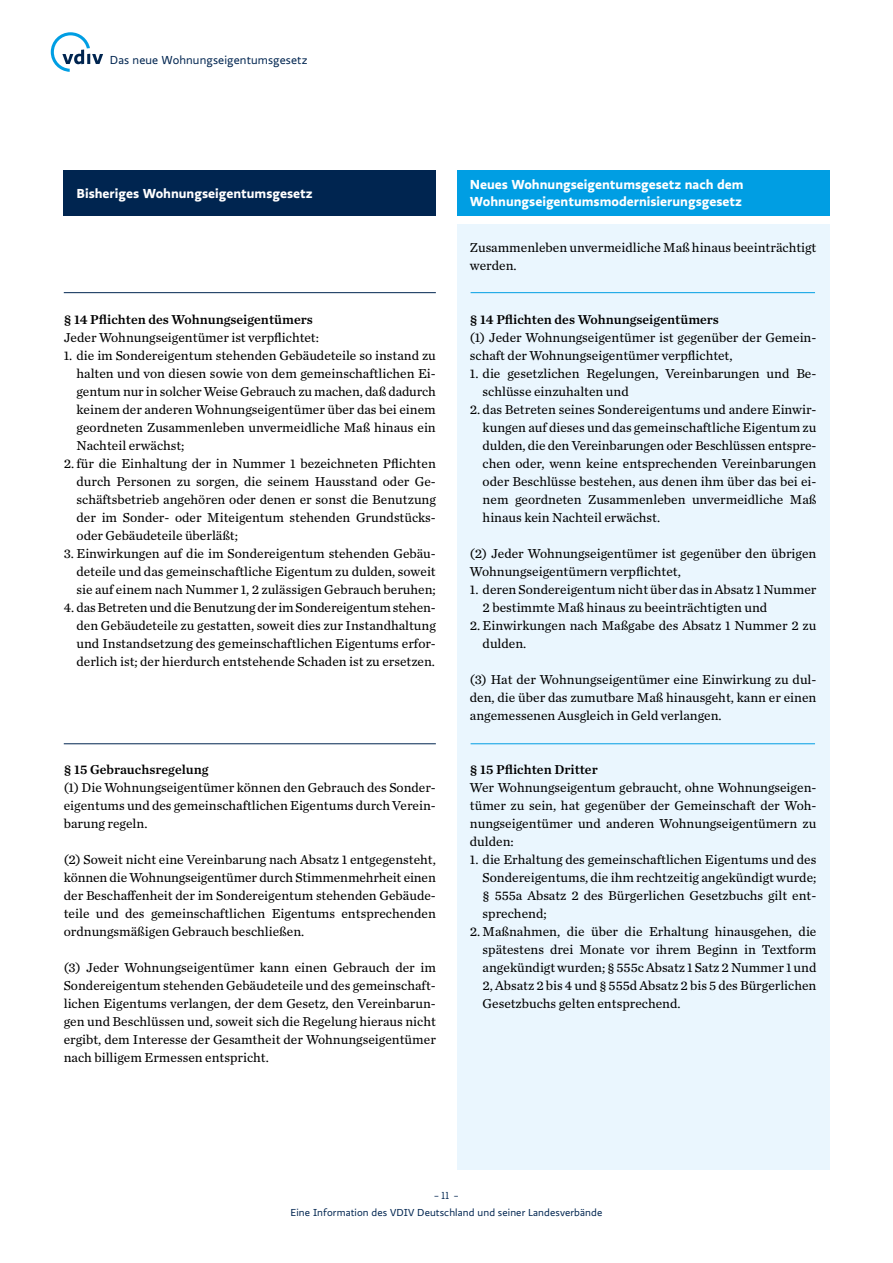
<style>
.page{position:relative;width:893px;height:1263px;background:#fff}
.page>*{position:absolute;margin:0;border:0;box-sizing:border-box;transform-origin:0 0}
.t1{font:13.5px/18px "Chronicle Text G2";color:#000;text-align:justify}
.t2{font:13.5px "Chronicle Text G2 Semi";color:#000}
.t3{font:700 13.5px/16.2px "Ratio";color:#fff}
.t4{font:12px "Ratio";letter-spacing:.01em;color:#002550}
.t5{font:10.5px "Ratio";letter-spacing:.01em;color:#002550}
.t6{font:10.5px "Ratio Display";color:#002550}
</style>
<div class="page">
<div style="left:64px;top:170px;width:372px;height:45px;background:#002550"></div>
<div style="left:457px;top:170px;width:372px;height:45px;background:#009ee3"></div>
<div style="left:457px;top:225px;width:372px;height:945px;background:#eaf6fe"></div>
<hr style="left:471px;top:292px;width:344px;height:1px;background:#009ee3">
<hr style="left:64px;top:292px;width:372px;height:1px;background:#002550">
<hr style="left:471px;top:743px;width:344px;height:1px;background:#009ee3">
<hr style="left:64px;top:743px;width:372px;height:1px;background:#002550">
<svg style="left:51px;top:32px;width:52px;height:40px"></svg>
<p class="t4" style="left:110px;top:53px;width:199px">Das neue Wohnungseigentumsgesetz</p>
<p class="t3" style="left:77px;top:185px;width:238px">Bisheriges Wohnungseigentumsgesetz</p>
<p class="t3" style="left:470px;top:177px;width:275px">Neues Wohnungseigentumsgesetz nach dem<br>Wohnungseigentumsmodernisierungsgesetz</p>
<p class="t1" style="left:470px;top:238px;width:348px">Zusammenleben unvermeidliche Maß hinaus beeinträchtigt werden.</p>
<p class="t2" style="left:64px;top:309px;width:251px">§ 14 Pflichten des Wohnungseigentümers</p>
<p class="t1" style="left:64px;top:328px;width:257px">Jeder Wohnungseigentümer ist verpflichtet:</p>
<p class="t1" style="left:77px;top:346px;width:361px;text-indent:-13px">1. die im Sondereigentum stehenden Gebäudeteile so instand zu halten und von diesen sowie von dem gemeinschaftlichen Ei&shy;gentum nur in solcher Weise Gebrauch zu machen, daß dadurch keinem der anderen Wohnungseigentümer über das bei einem geordneten Zusammenleben unvermeidliche Maß hinaus ein Nachteil erwächst;</p>
<p class="t1" style="left:77px;top:454px;width:361px;text-indent:-13px">2. für die Einhaltung der in Nummer 1 bezeichneten Pflichten durch Personen zu sorgen, die seinem Hausstand oder Ge&shy;schäftsbetrieb angehören oder denen er sonst die Benutzung der im Sonder- oder Miteigentum stehenden Grundstücks&shy;oder Gebäudeteile überläßt;</p>
<p class="t1" style="left:77px;top:544px;width:361px;text-indent:-13px">3. Einwirkungen auf die im Sondereigentum stehenden Gebäu&shy;deteile und das gemeinschaftliche Eigentum zu dulden, soweit sie auf einem nach Nummer 1, 2 zulässigen Gebrauch beruhen;</p>
<p class="t1" style="left:77px;top:598px;width:361px;text-indent:-13px">4. das Betreten und die Benutzung der im Sondereigentum stehen&shy;den Gebäudeteile zu gestatten, soweit dies zur Instandhaltung und Instandsetzung des gemeinschaftlichen Eigentums erfor&shy;derlich ist; der hierdurch entstehende Schaden ist zu ersetzen.</p>
<p class="t2" style="left:64px;top:759px;width:146px">§ 15 Gebrauchsregelung</p>
<p class="t1" style="left:64px;top:778px;width:374px">(1) Die Wohnungseigentümer können den Gebrauch des Sonder&shy;eigentums und des gemeinschaftlichen Eigentums durch Verein&shy;barung regeln.</p>
<p class="t1" style="left:64px;top:850px;width:374px">(2) Soweit nicht eine Vereinbarung nach Absatz 1 entgegensteht, können die Wohnungseigentümer durch Stimmenmehrheit einen der Beschaffenheit der im Sondereigentum stehenden Gebäude&shy;teile und des gemeinschaftlichen Eigentums entsprechenden ordnungsmäßigen Gebrauch beschließen.</p>
<p class="t1" style="left:64px;top:958px;width:374px">(3) Jeder Wohnungseigentümer kann einen Gebrauch der im Sondereigentum stehenden Gebäudeteile und des gemeinschaft&shy;lichen Eigentums verlangen, der dem Gesetz, den Vereinbarun&shy;gen und Beschlüssen und, soweit sich die Regelung hieraus nicht ergibt, dem Interesse der Gesamtheit der Wohnungseigentümer nach billigem Ermessen entspricht.</p>
<p class="t2" style="left:470px;top:309px;width:251px">§ 14 Pflichten des Wohnungseigentümers</p>
<p class="t1" style="left:470px;top:328px;width:348px">(1) Jeder Wohnungseigentümer ist gegenüber der Gemein&shy;schaft der Wohnungseigentümer verpflichtet,</p>
<p class="t1" style="left:483px;top:364px;width:334px;text-indent:-13px">1. die gesetzlichen Regelungen, Vereinbarungen und Be&shy;schlüsse einzuhalten und</p>
<p class="t1" style="left:483px;top:400px;width:335px;text-indent:-13px">2. das Betreten seines Sondereigentums und andere Einwir&shy;kungen auf dieses und das gemeinschaftliche Eigentum zu dulden, die den Vereinbarungen oder Beschlüssen entspre&shy;chen oder, wenn keine entsprechenden Vereinbarungen oder Beschlüsse bestehen, aus denen ihm über das bei ei&shy;nem geordneten Zusammenleben unvermeidliche Maß hinaus kein Nachteil erwächst.</p>
<p class="t1" style="left:470px;top:544px;width:348px">(2) Jeder Wohnungseigentümer ist gegenüber den übrigen<br>Wohnungseigentümern verpflichtet,</p>
<p class="t1" style="left:483px;top:580px;width:335px;text-indent:-13px">1. deren Sondereigentum nicht über das in Absatz 1 Nummer<br>2 bestimmte Maß hinaus zu beeinträchtigten und</p>
<p class="t1" style="left:483px;top:616px;width:335px;text-indent:-13px">2. Einwirkungen nach Maßgabe des Absatz 1 Nummer 2 zu dulden.</p>
<p class="t1" style="left:470px;top:670px;width:348px">(3) Hat der Wohnungseigentümer eine Einwirkung zu dul&shy;den, die über das zumutbare Maß hinausgeht, kann er einen angemessenen Ausgleich in Geld verlangen.</p>
<p class="t2" style="left:470px;top:759px;width:129px">§ 15 Pflichten Dritter</p>
<p class="t1" style="left:470px;top:778px;width:348px">Wer Wohnungseigentum gebraucht, ohne Wohnungseigen&shy;tümer zu sein, hat gegenüber der Gemeinschaft der Woh&shy;nungseigentümer und anderen Wohnungseigentümern zu dulden:</p>
<p class="t1" style="left:483px;top:850px;width:335px;text-indent:-13px">1. die Erhaltung des gemeinschaftlichen Eigentums und des Sondereigentums, die ihm rechtzeitig angekündigt wurde; § 555a Absatz 2 des Bürgerlichen Gesetzbuchs gilt ent&shy;sprechend;</p>
<p class="t1" style="left:483px;top:922px;width:335px;text-indent:-13px">2. Maßnahmen, die über die Erhaltung hinausgehen, die spätestens drei Monate vor ihrem Beginn in Textform angekündigt wurden; § 555c Absatz 1 Satz 2 Nummer 1 und 2, Absatz 2 bis 4 und § 555d Absatz 2 bis 5 des Bürgerlichen Gesetzbuchs gelten entsprechend.</p>
<p class="t6" style="left:434px;top:1190px;width:26px">– 11 –</p>
<p class="t5" style="left:291px;top:1206px;width:313px">Eine Information des VDIV Deutschland und seiner Landesverbände</p>
</div>
